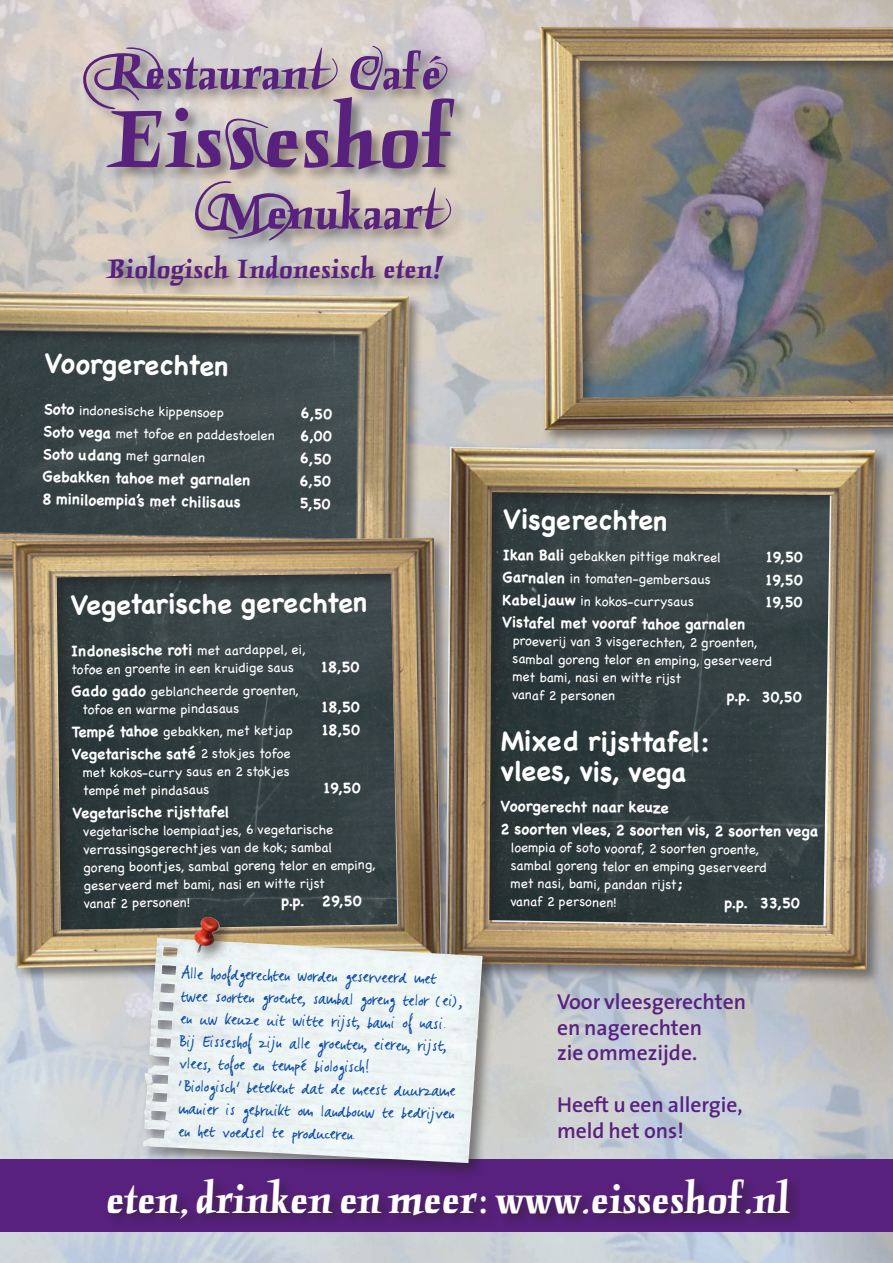
<style>
.page{position:relative;width:893px;height:1263px;background:#fff}
.page>*{position:absolute;margin:0;border:0;box-sizing:border-box;transform-origin:0 0}
.t1{font:91.8px "Punten Straight";color:#59217e}
.t2{font:51.3px "Punten Straight";color:#59217e}
.t3{font:45px "Punten Straight";letter-spacing:-.005em;color:#fff}
.t4{font:700 30px/22.5px "Annette";color:#0d4da1}
.t5{font:30px "Punten Straight";color:#59217e}
.t6{font:700 27px/30.2px "Chalkboard";color:#fff}
.t7{font:600 21.6px/26px "The Sans";color:#59217e}
.t8{font:700 15px/21.8px "Chalkboard";color:#fff}
.t9{font:13.5px/17.9px "Chalkboard";letter-spacing:.005em;color:#fff}
.s1{font-family:"Punten Rondom"}
.s2{font-weight:700;font-size:15px}
</style>
<div class="page">
<img style="left:0;top:0;width:893px;height:1263px">
<div style="left:537px;top:24px;width:356px;height:421px;background:#231f20;opacity:.5"></div>
<img style="left:540px;top:27px;width:13px;height:344px">
<div style="left:0;top:1159px;width:893px;height:72px;background:#59217e"></div>
<div style="left:105px;top:1176px;width:698px;height:56px;background:#231f20;opacity:.5"></div>
<div style="left:441px;top:443px;width:450px;height:543px;background:#231f20;opacity:.5"></div>
<img style="left:446px;top:447px;width:429px;height:523px">
<div style="left:81px;top:44px;width:388px;height:256px;background:#231f20;opacity:.5"></div>
<img style="left:0;top:256px;width:446px;height:341px">
<div style="left:9px;top:534px;width:448px;height:449px;background:#231f20;opacity:.5"></div>
<img style="left:12px;top:537px;width:429px;height:431px">
<div style="left:140px;top:935px;width:358px;height:244px;background:#231f20;opacity:.5"></div>
<img style="left:143px;top:938px;width:329px;height:225px">
<div style="left:192px;top:914px;width:42px;height:53px;background:#231f20;opacity:.5"></div>
<img style="left:195px;top:917px;width:13px;height:17px">
<svg style="left:678px;top:882px;width:4px;height:9px"></svg>
<h2 class="t2" style="left:106px;top:44px;width:337px"><span class="s1">R</span>estauran<span class="s1">tC</span>af<span class="s1">é</span></h2>
<h1 class="t1" style="left:106px;top:87px;width:349px">Eis<span class="s1">s</span>eshof</h1>
<h2 class="t2" style="left:212px;top:184px;width:255px"><span class="s1">M</span>enukaar<span class="s1">t</span></h2>
<h3 class="t5" style="left:106px;top:252px;width:339px">Biologisch Indonesisch eten!</h3>
<h3 class="t6" style="left:45px;top:348px;width:185px;rotate:1deg">Voorgerechten</h3>
<p class="t9" style="left:44px;top:400px;width:182px;rotate:1deg"><span class="s2">Soto</span> indonesische kippensoep</p>
<p class="t8" style="left:300px;top:402px;width:34px;rotate:1deg">6,50</p>
<p class="t9" style="left:44px;top:423px;width:233px;rotate:1deg"><span class="s2">Soto vega</span> met tofoe en paddestoelen</p>
<p class="t8" style="left:300px;top:425px;width:34px;rotate:1deg">6,00</p>
<p class="t9" style="left:43px;top:445px;width:164px;rotate:1deg"><span class="s2">Soto udang</span> met garnalen</p>
<p class="t8" style="left:300px;top:447px;width:34px;rotate:1deg">6,50</p>
<p class="t8" style="left:43px;top:465px;width:209px;rotate:1deg">Gebakken tahoe met garnalen</p>
<p class="t8" style="left:299px;top:470px;width:34px;rotate:1deg">6,50</p>
<p class="t8" style="left:42px;top:488px;width:200px;rotate:1deg">8 miniloempia’s met chilisaus</p>
<p class="t8" style="left:300px;top:492px;width:33px;rotate:1deg">5,50</p>
<h3 class="t6" style="left:70px;top:591px;width:298px;rotate:-1deg">Vegetarische gerechten</h3>
<p class="t8" style="left:71px;top:640px;width:123px;rotate:-1deg">Indonesische roti</p>
<p class="t9" style="left:71px;top:640px;width:236px;line-height:18.6px;text-indent:126px">met aardappel, ei, tofoe en groente in een kruidige saus</p>
<p class="t8" style="left:321px;top:656px;width:40px;rotate:-1deg">18,50</p>
<p class="t8" style="left:71px;top:681px;width:76px;rotate:-1deg">Gado gado</p>
<p class="t9" style="left:82px;top:681px;width:218px;line-height:18.6px;text-indent:69px">geblancheerde groenten, tofoe en warme pindasaus</p>
<p class="t8" style="left:322px;top:696px;width:40px;rotate:-1deg">18,50</p>
<p class="t8" style="left:71px;top:721px;width:88px;rotate:-1deg">Tempé tahoe</p>
<p class="t9" style="left:163px;top:722px;width:131px">gebakken, met ketjap</p>
<p class="t8" style="left:322px;top:719px;width:40px;rotate:-1deg">18,50</p>
<p class="t8" style="left:72px;top:744px;width:125px;rotate:-1deg">Vegetarische saté</p>
<p class="t9" style="left:83px;top:744px;width:210px;line-height:18.5px;text-align:justify;text-indent:118px">2 stokjes tofoe met kokos-curry saus en 2 stokjes tempé met pindasaus</p>
<p class="t8" style="left:324px;top:777px;width:38px;rotate:-1deg">19,50</p>
<p class="t8" style="left:72px;top:802px;width:159px;rotate:-1deg">Vegetarische rijsttafel</p>
<p class="t9" style="left:83px;top:821px;width:294px">vegetarische loempiaatjes, 6 vegetarische verrassingsgerechtjes van de kok; sambal goreng boontjes, sambal goreng telor en emping, geserveerd met bami, nasi en witte rijst<br>vanaf 2 personen!</p>
<p class="t8" style="left:281px;top:890px;width:82px;rotate:-1deg">p.p. 29,50</p>
<p class="t4" style="left:181px;top:960px;width:287px;rotate:1deg">Alle hoofdgerechten worden geserveerd met twee soorten groente, sambal goreng telor (ei), en uw keuze uit witte rijst, bami of nasi.<br>Bij Eisseshof zijn alle groenten, eieren, rijst, vlees, tofoe en tempe´ biologisch !<br>'Biologisch ' betekent dat de meest duurzame manier is gebruikt om landbouw te bedrijven en het voedsel te produceren.</p>
<h3 class="t6" style="left:503px;top:503px;width:166px;rotate:1deg">Visgerechten</h3>
<p class="t8" style="left:503px;top:543px;width:63px;rotate:1deg">Ikan Bali</p>
<p class="t9" style="left:569px;top:547px;width:154px">gebakken pittige makreel</p>
<p class="t8" style="left:766px;top:546px;width:38px;rotate:1deg">19,50</p>
<p class="t8" style="left:503px;top:566px;width:64px;rotate:1deg">Garnalen</p>
<p class="t9" style="left:570px;top:570px;width:143px">in tomaten-gembersaus</p>
<p class="t8" style="left:766px;top:568px;width:38px;rotate:1deg">19,50</p>
<p class="t8" style="left:503px;top:588px;width:75px;rotate:1deg">Kabeljauw</p>
<p class="t9" style="left:581px;top:592px;width:115px">in kokos-currysaus</p>
<p class="t8" style="left:766px;top:591px;width:38px;rotate:1deg">19,50</p>
<p class="t8" style="left:502px;top:610px;width:244px;rotate:1deg">Vistafel met vooraf tahoe garnalen</p>
<p class="t9" style="left:512px;top:633px;width:262px">proeverij van 3 visgerechten, 2 groenten, sambal goreng telor en emping, geserveerd met bami, nasi en witte rijst<br>vanaf 2 personen</p>
<p class="t8" style="left:727px;top:685px;width:77px;rotate:1deg">p.p. 30,50</p>
<h3 class="t6" style="left:502px;top:724px;width:210px;rotate:1deg">Mixed rijsttafel: vlees, vis, vega</h3>
<p class="t8" style="left:501px;top:794px;width:319px;rotate:1deg">Voorgerecht naar keuze<br>2 soorten vlees, 2 soorten vis, 2 soorten vega</p>
<p class="t9" style="left:511px;top:839px;width:258px">loempia of soto vooraf, 2 soorten groente, sambal goreng telor en emping geserveerd met nasi, bami, pandan rijst</p>
<p class="t9" style="left:510px;top:893px;width:108px">vanaf 2 personen!</p>
<p class="t8" style="left:724px;top:891px;width:78px;rotate:1deg">p.p. 33,50</p>
<h3 class="t7" style="left:557px;top:988px;width:191px">Voor vleesgerechten en nagerechten<br>zie ommezijde.</h3>
<h3 class="t7" style="left:557px;top:1091px;width:187px">Heeft u een allergie, meld het ons!</h3>
<h3 class="t3" style="left:106px;top:1174px;width:685px">eten, drinken en meer: www.eisseshof.nl</h3>
</div>
